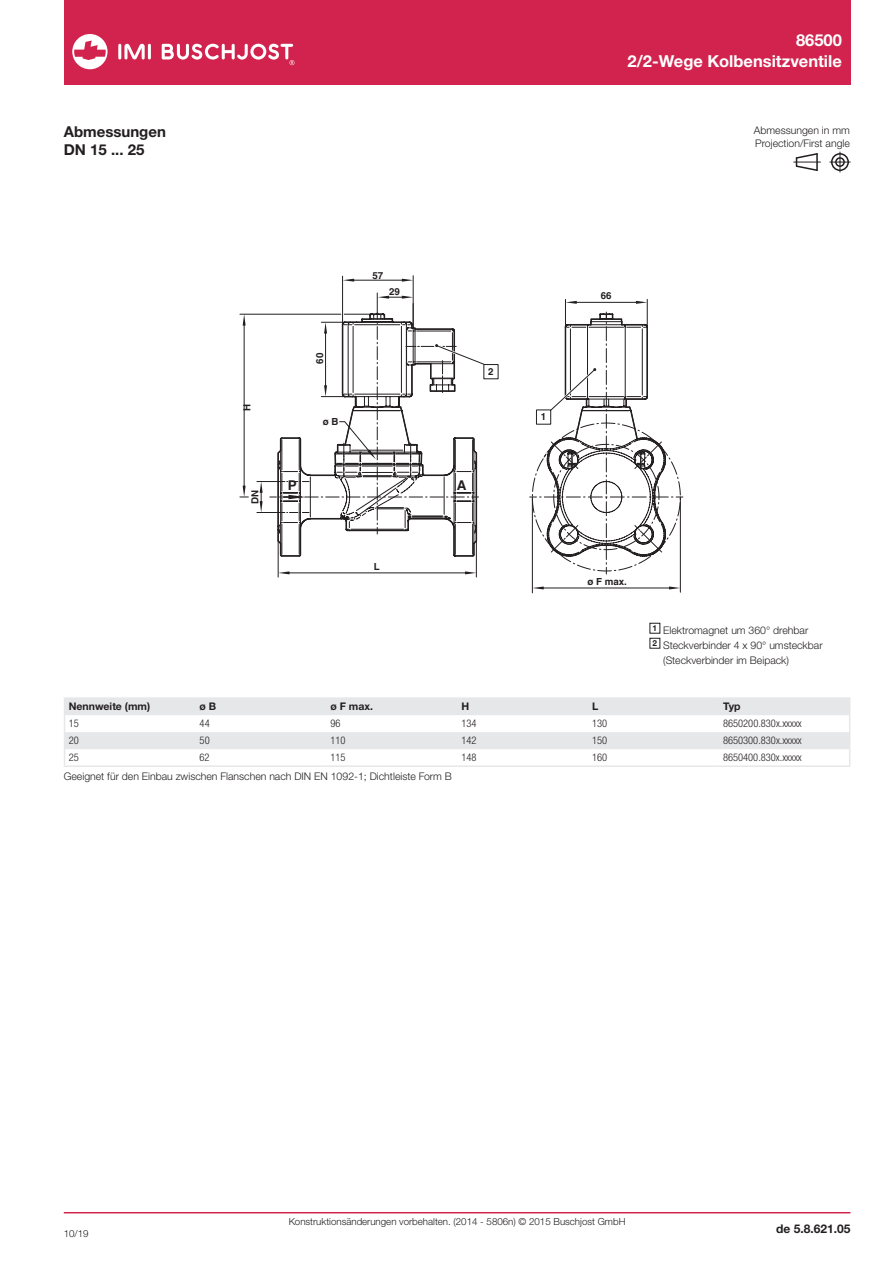
<style>
.page{position:relative;width:893px;height:1263px;background:#fff}
.page>*{position:absolute;margin:0;border:0;box-sizing:border-box;transform-origin:0 0}
.t1{font:700 16.5px/21px "Helvetica Neue LTW1 G";color:#fff;text-align:right}
.t2{font:700 15px/18px "Helvetica Neue LTW1 G";color:#231f20}
.t3{font:700 13.5px "Norgren";color:#231f20}
.t4{font:700 12px "Helvetica Neue LTW1 G";color:#231f20}
.t5{font:300 10.5px/13.5px "Helvetica Neue LTW1 G";color:#231f20}
.t6{font:300 condensed 10.5px "Helvetica Neue LTW1 G";color:#231f20}
.t7{font:700 10.5px "Helvetica Neue LTW1 G";color:#231f20}
.t8{font:300 9.75px "Helvetica Neue LTW1 G";color:#231f20}
.t9{font:700 9.75px "Norgren";color:#231f20}
</style>
<div class="page">
<div style="left:64px;top:0;width:786px;height:85px;background:#d1234d"></div>
<hr style="left:64px;top:1212px;width:786px;height:1px;background:#d1234d">
<hr style="left:532px;top:497px;width:1px;height:96px;background:#231f20">
<hr style="left:680px;top:497px;width:1px;height:95px;background:#231f20">
<hr style="left:540px;top:588px;width:132px;height:1px;background:#231f20">
<svg style="left:532px;top:586px;width:12px;height:3px"></svg>
<svg style="left:669px;top:586px;width:11px;height:3px"></svg>
<hr style="left:278px;top:541px;width:1px;height:36px;background:#231f20">
<hr style="left:476px;top:541px;width:1px;height:36px;background:#231f20">
<hr style="left:240px;top:314px;width:101px;height:1px;background:#231f20">
<hr style="left:342px;top:276px;width:1px;height:49px;background:#231f20">
<hr style="left:413px;top:276px;width:1px;height:52px;background:#231f20">
<hr style="left:351px;top:280px;width:54px;height:1px;background:#231f20">
<svg style="left:343px;top:279px;width:11px;height:3px"></svg>
<svg style="left:402px;top:279px;width:11px;height:3px"></svg>
<hr style="left:244px;top:322px;width:1px;height:167px;background:#231f20">
<svg style="left:240px;top:486px;width:8px;height:12px"></svg>
<svg style="left:243px;top:314px;width:3px;height:12px"></svg>
<svg style="left:257px;top:293px;width:426px;height:281px"></svg>
<div style="left:484px;top:364px;width:14px;height:15px;border:1px solid #231f20"></div>
<hr style="left:118px;top:44px;width:3px;height:15px;background:#fff;border-radius:2px">
<hr style="left:148px;top:44px;width:3px;height:15px;background:#fff;border-radius:2px">
<svg style="left:124px;top:44px;width:21px;height:15px"></svg>
<svg style="left:72px;top:34px;width:36px;height:35px"></svg>
<svg style="left:162px;top:43px;width:132px;height:22px"></svg>
<hr style="left:64px;top:697px;width:131px;height:2px;background:#e6e7e9">
<hr style="left:195px;top:697px;width:131px;height:2px;background:#e6e7e9">
<hr style="left:326px;top:697px;width:131px;height:2px;background:#e6e7e9">
<hr style="left:457px;top:697px;width:131px;height:2px;background:#e6e7e9">
<hr style="left:588px;top:697px;width:131px;height:2px;background:#e6e7e9">
<hr style="left:719px;top:697px;width:131px;height:2px;background:#e6e7e9">
<svg style="left:64px;top:699px;width:786px;height:66px"></svg>
<hr style="left:64px;top:765px;width:131px;height:2px;background:#e6e7e9">
<hr style="left:195px;top:765px;width:131px;height:2px;background:#e6e7e9">
<hr style="left:326px;top:765px;width:131px;height:2px;background:#e6e7e9">
<hr style="left:457px;top:765px;width:131px;height:2px;background:#e6e7e9">
<hr style="left:588px;top:765px;width:131px;height:2px;background:#e6e7e9">
<hr style="left:719px;top:765px;width:131px;height:2px;background:#e6e7e9">
<div style="left:649px;top:623px;width:11px;height:11px;border:1px solid #231f20"></div>
<div style="left:649px;top:638px;width:11px;height:11px;border:1px solid #231f20"></div>
<svg style="left:830px;top:152px;width:20px;height:20px"></svg>
<svg style="left:794px;top:153px;width:26px;height:18px"></svg>
<h2 class="t2" style="left:64px;top:122px;width:104px">Abmessungen<br>DN 15 ... 25</h2>
<h1 class="t1" style="left:628px;top:29px;width:216px">86500<br>2/2-Wege Kolbensitzventile</h1>
<p class="t5" style="left:754px;top:123px;width:98px">Abmessungen in mm<br>Projection/First angle</p>
<p class="t9" style="left:241px;top:411px;width:9px;rotate:-90deg">H</p>
<p class="t9" style="left:249px;top:504px;width:16px;rotate:-90deg">DN</p>
<p class="t9" style="left:372px;top:269px;width:12px">57</p>
<p class="t9" style="left:389px;top:286px;width:12px">29</p>
<p class="t9" style="left:314px;top:364px;width:12px;rotate:-90deg">60</p>
<p class="t9" style="left:323px;top:415px;width:17px">ø B</p>
<p class="t9" style="left:488px;top:365px;width:7px">2</p>
<p class="t3" style="left:288px;top:477px;width:11px">P</p>
<p class="t3" style="left:457px;top:477px;width:11px">A</p>
<p class="t9" style="left:374px;top:561px;width:7px">L</p>
<p class="t9" style="left:541px;top:411px;width:7px">1</p>
<p class="t9" style="left:601px;top:290px;width:12px">66</p>
<p class="t9" style="left:587px;top:576px;width:41px">ø F max.</p>
<p class="t5" style="left:653px;top:623px;width:157px"><sup>1</sup> Elektromagnet um 360° drehbar</p>
<p class="t5" style="left:653px;top:638px;width:172px"><sup>2</sup> Steckverbinder 4 x 90° umsteckbar</p>
<p class="t5" style="left:663px;top:653px;width:127px">(Steckverbinder im Beipack)</p>
<p class="t7" style="left:69px;top:700px;width:83px">Nennweite (mm)</p>
<p class="t7" style="left:200px;top:700px;width:18px">ø B</p>
<p class="t7" style="left:330px;top:700px;width:44px">ø F max.</p>
<p class="t7" style="left:461px;top:700px;width:9px">H</p>
<p class="t7" style="left:592px;top:700px;width:8px">L</p>
<p class="t7" style="left:723px;top:700px;width:19px">Typ</p>
<p class="t6" style="left:69px;top:717px;width:12px">15</p>
<p class="t6" style="left:200px;top:717px;width:12px">44</p>
<p class="t6" style="left:330px;top:717px;width:12px">96</p>
<p class="t6" style="left:461px;top:717px;width:17px">134</p>
<p class="t6" style="left:592px;top:717px;width:17px">130</p>
<p class="t6" style="left:723px;top:717px;width:80px">8650200.830x.xxxxx</p>
<p class="t6" style="left:69px;top:734px;width:12px">20</p>
<p class="t6" style="left:200px;top:734px;width:12px">50</p>
<p class="t6" style="left:330px;top:734px;width:17px">110</p>
<p class="t6" style="left:461px;top:734px;width:17px">142</p>
<p class="t6" style="left:592px;top:734px;width:17px">150</p>
<p class="t6" style="left:723px;top:734px;width:80px">8650300.830x.xxxxx</p>
<p class="t6" style="left:69px;top:751px;width:12px">25</p>
<p class="t6" style="left:200px;top:751px;width:12px">62</p>
<p class="t6" style="left:330px;top:751px;width:17px">115</p>
<p class="t6" style="left:461px;top:751px;width:17px">148</p>
<p class="t6" style="left:592px;top:751px;width:17px">160</p>
<p class="t6" style="left:723px;top:751px;width:80px">8650400.830x.xxxxx</p>
<p class="t5" style="left:64px;top:770px;width:390px">Geeignet für den Einbau zwischen Flanschen nach DIN EN 1092-1; Dichtleiste Form B</p>
<p class="t8" style="left:289px;top:1216px;width:338px">Konstruktionsänderungen vorbehalten. (2014 - 5806n) © 2015 Buschjost GmbH</p>
<p class="t8" style="left:64px;top:1227px;width:26px">10/19</p>
<p class="t4" style="left:776px;top:1221px;width:76px">de 5.8.621.05</p>
</div>
